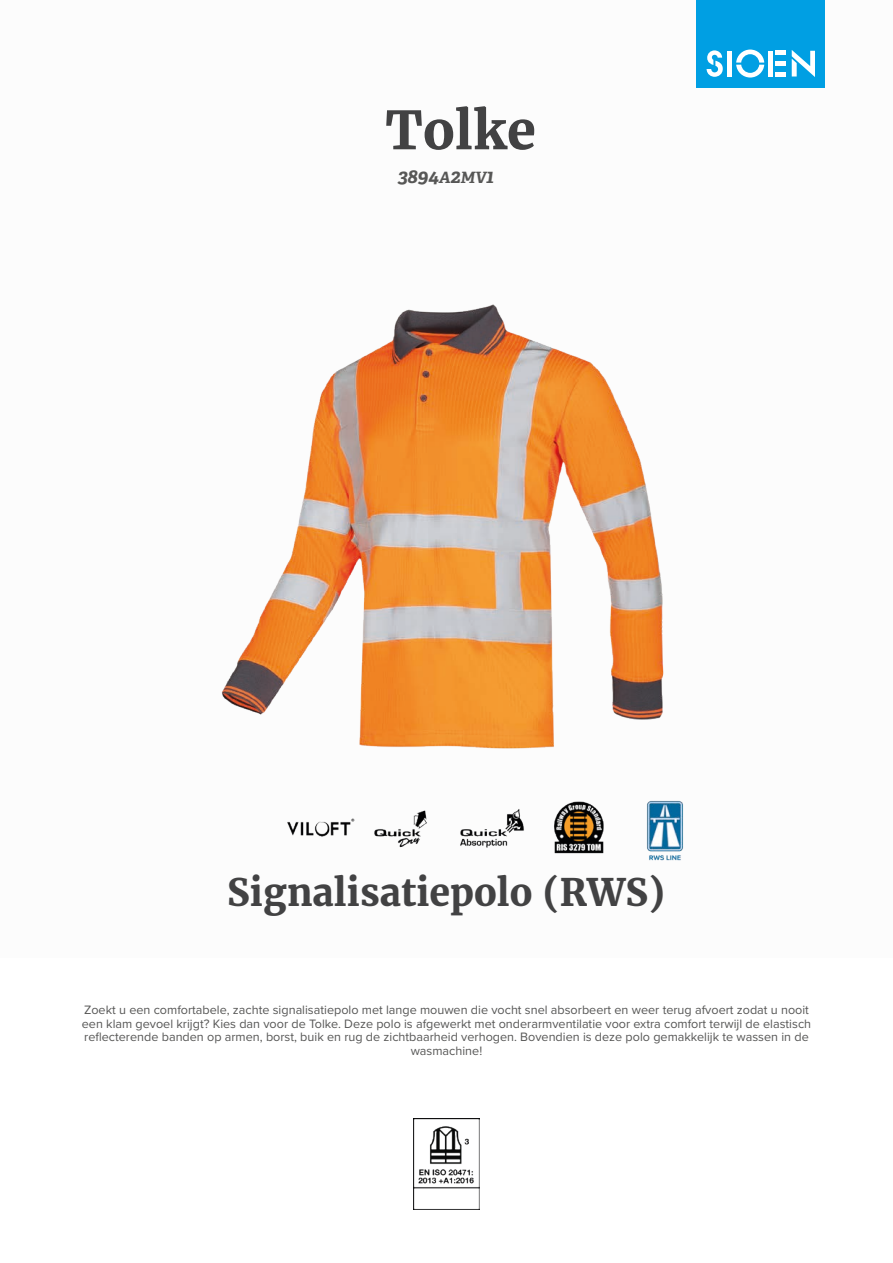
<style>
.page{position:relative;width:893px;height:1263px;background:#fff}
.page>*{position:absolute;margin:0;border:0;box-sizing:border-box;transform-origin:0 0}
.t1{font:700 52.5px "Merriweather";color:#424243}
.t2{font:700 37.5px "Merriweather";color:#424243}
.t3{font:italic 700 19.5px "Adelle";color:#575756}
.t4{font:12.6px/13.6px "Proxima Nova";color:#575756;text-align:center}
.s1{font-size:15.6px}
</style>
<div class="page">
<div style="left:697px;top:0;width:128px;height:88px;background:#009fe3"></div>
<svg style="left:707px;top:50px;width:16px;height:27px"></svg>
<svg style="left:736px;top:50px;width:28px;height:28px"></svg>
<div style="left:727px;top:51px;width:5px;height:26px;background:#fff"></div>
<div style="left:768px;top:51px;width:5px;height:26px;background:#fff"></div>
<div style="left:775px;top:72px;width:11px;height:5px;background:#fff"></div>
<div style="left:775px;top:61px;width:11px;height:5px;background:#fff"></div>
<hr style="left:775px;top:51px;width:11px;height:4px;background:#fff">
<svg style="left:792px;top:50px;width:23px;height:27px"></svg>
<img style="left:413px;top:1118px;width:67px;height:92px">
<img style="left:221px;top:304px;width:463px;height:557px">
<h1 class="t1" style="left:385px;top:95px;width:152px">Tolke</h1>
<h3 class="t3" style="left:398px;top:164px;width:98px">3894<span class="s1">A</span>2<span class="s1">MV</span>1</h3>
<h2 class="t2" style="left:227px;top:867px;width:439px">Signalisatiepolo (RWS)</h2>
<p class="t4" style="left:82px;top:1002px;width:731px">Zoekt u een comfortabele, zachte signalisatiepolo met lange mouwen die vocht snel absorbeert en weer terug afvoert zodat u nooit een klam gevoel krijgt? Kies dan voor de Tolke. Deze polo is afgewerkt met onderarmventilatie voor extra comfort terwijl de elastisch reflecterende banden op armen, borst, buik en rug de zichtbaarheid verhogen. Bovendien is deze polo gemakkelijk te wassen in de wasmachine!</p>
</div>
